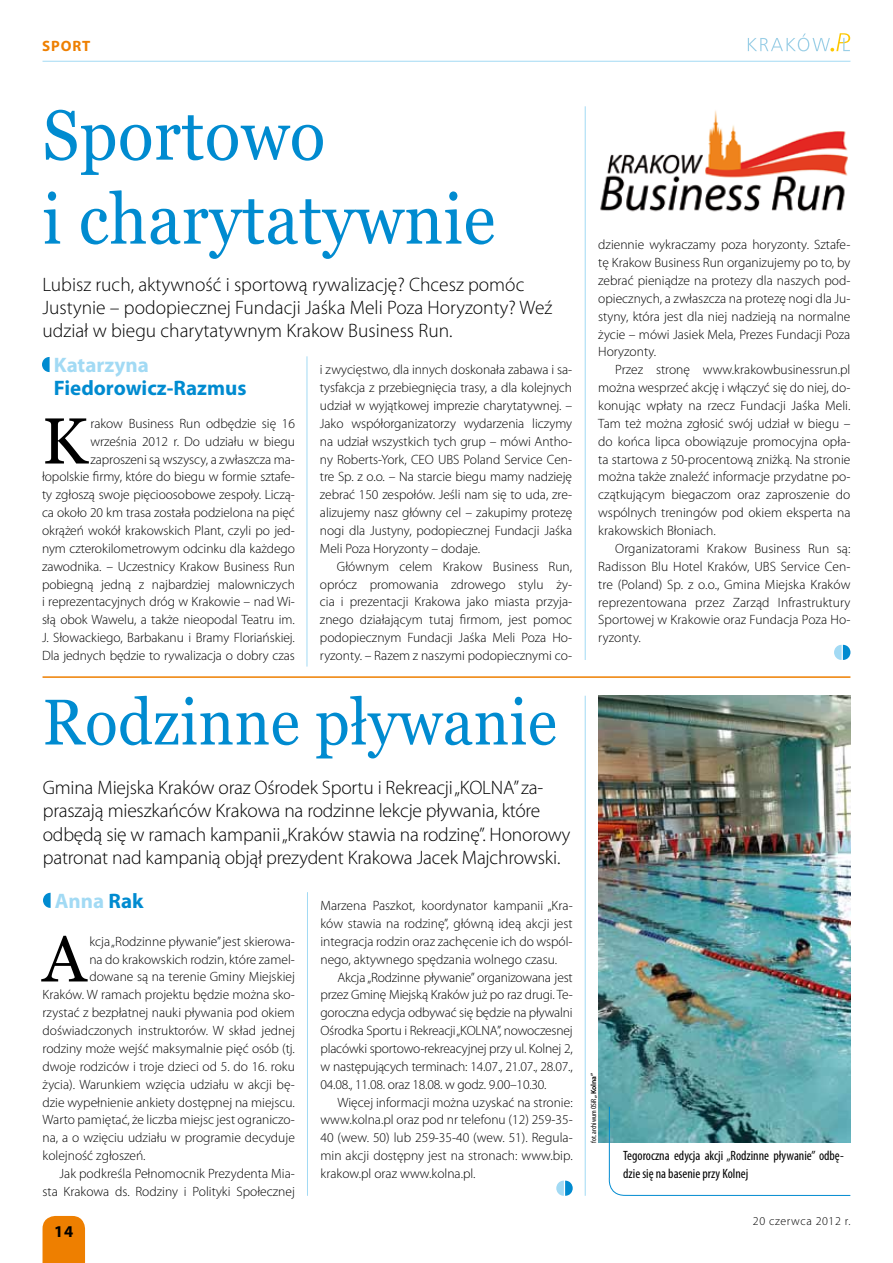
<style>
.page{position:relative;width:893px;height:1263px;background:#fff}
.page>*{position:absolute;margin:0;border:0;box-sizing:border-box;transform-origin:0 0}
.t1{font:70.5px/84px "Georgia";letter-spacing:.01em;color:#008bd0;scale:.93 1}
.t2{font:65.1px "Georgia";color:#000}
.t3{font:64.5px "Georgia";letter-spacing:.01em;color:#008bd0;scale:.93 1}
.t4{font:700 21px "Myriad Pro";color:#008bd0}
.t5{font:700 21px "Myriad Pro";color:#a2daf4}
.t6{font:300 19.5px/23.4px "Myriad Pro";letter-spacing:-.01em;color:#000}
.t7{font:700 16.5px "Myriad Pro";color:#000}
.t8{font:700 15px "Myriad Pro";color:#ee7f00}
.t9{font:300 13.5px/17.9px "Myriad Pro";color:#000;text-align:justify}
.t10{font:condensed 13.5px/17.9px "Myriad Pro";color:#000}
.t11{font:300 12px "Myriad Pro";letter-spacing:.05em;color:#000}
.t12{font:condensed 7.5px "Myriad Pro";color:#000}
.s1{color:#008bd0}
.s2{font-weight:600;font-stretch:normal}
</style>
<div class="page">
<div style="left:43px;top:1216px;width:42px;height:47px;background:#ee7f00"></div>
<hr style="left:43px;top:61px;width:807px;height:1px;background:#a2daf4">
<svg style="left:748px;top:33px;width:102px;height:19px"></svg>
<hr style="left:43px;top:676px;width:807px;height:2px;background:#ee7f00">
<svg style="left:834px;top:645px;width:16px;height:15px"></svg>
<svg style="left:42px;top:357px;width:8px;height:15px"></svg>
<svg style="left:556px;top:1180px;width:17px;height:16px"></svg>
<svg style="left:43px;top:893px;width:8px;height:15px"></svg>
<hr style="left:585px;top:696px;width:1px;height:500px;background:#a2daf4">
<hr style="left:307px;top:892px;width:1px;height:304px;background:#a2daf4">
<hr style="left:585px;top:106px;width:1px;height:554px;background:#a2daf4">
<hr style="left:307px;top:356px;width:1px;height:310px;background:#a2daf4">
<img style="left:600px;top:110px;width:248px;height:102px">
<img style="left:598px;top:696px;width:252px;height:446px">
<svg style="left:607px;top:1106px;width:244px;height:90px"></svg>
<p class="t8" style="left:42px;top:36px;width:11px">sport</p>
<h1 class="t1" style="left:43px;top:95px;width:488px">Sportowo<br>i charytatywnie</h1>
<h3 class="t6" style="left:43px;top:272px;width:511px">Lubisz ruch, aktywność i sportową rywalizację? Chcesz pomóc<br>Justynie – podopiecznej Fundacji Jaśka Meli Poza Horyzonty? Weź udział w biegu charytatywnym Krakow Business Run.</h3>
<h3 class="t5" style="left:54px;top:351px;width:97px">Katarzyna</h3>
<h3 class="t4" style="left:54px;top:374px;width:194px">Fiedorowicz-Razmus</h3>
<h2 class="t2" style="left:42px;top:402px;width:47px">K</h2>
<p class="t9" style="left:42px;top:414px;width:254px;text-align:right">rakow Business Run odbędzie się 16 września 2012 r. Do udziału w biegu zaproszeni są wszyscy, a zwłaszcza ma&shy;łopolskie firmy, które do biegu w formie sztafe&shy;ty zgłoszą swoje pięcioosobowe zespoły. Liczą&shy;ca około 20 km trasa została podzielona na pięć okrążeń wokół krakowskich Plant, czyli po jed&shy;nym czterokilometrowym odcinku dla każdego zawodnika. – Uczestnicy Krakow Business Run pobiegną jedną z najbardziej malowniczych i reprezentacyjnych dróg w Krakowie – nad Wi&shy;słą obok Wawelu, a także nieopodal Teatru im.<br>J. Słowackiego, Barbakanu i Bramy Floriańskiej.<br>Dla jednych będzie to rywalizacja o dobry czas</p>
<p class="t9" style="left:320px;top:361px;width:254px">i zwycięstwo, dla innych doskonała zabawa i sa&shy;tysfakcja z przebiegnięcia trasy, a dla kolejnych udział w wyjątkowej imprezie charytatywnej. – Jako współorganizatorzy wydarzenia liczymy na udział wszystkich tych grup – mówi Antho&shy;ny Roberts-York, CEO UBS Poland Service Cen&shy;tre Sp. z o.o. – Na starcie biegu mamy nadzieję zebrać 150 zespołów. Jeśli nam się to uda, zre&shy;alizujemy nasz główny cel – zakupimy protezę nogi dla Justyny, podopiecznej Fundacji Jaśka Meli Poza Horyzonty – dodaje.</p>
<p class="t9" style="left:320px;top:557px;width:254px;text-indent:17px">Głównym celem Krakow Business Run, oprócz promowania zdrowego stylu ży&shy;cia i prezentacji Krakowa jako miasta przyja&shy;znego działającym tutaj firmom, jest pomoc podopiecznym Fundacji Jaśka Meli Poza Ho&shy;ryzonty. – Razem z naszymi podopiecznymi co-</p>
<h3 class="t3" style="left:43px;top:683px;width:555px">Rodzinne pływanie</h3>
<p class="t6" style="left:43px;top:775px;width:529px">Gmina Miejska Kraków oraz Ośrodek Sportu i Rekreacji „KOLNA” za&shy;praszają mieszkańców Krakowa na rodzinne lekcje pływania, które odbędą się w ramach kampanii „Kraków stawia na rodzinę”. Honorowy patronat nad kampanią objął prezydent Krakowa Jacek Majchrowski.</p>
<h3 class="t5" style="left:55px;top:887px;width:90px">Anna <span class="s1">Rak</span></h3>
<h2 class="t2" style="left:43px;top:920px;width:45px">A</h2>
<p class="t9" style="left:89px;top:932px;width:207px">kcja „Rodzinne pływanie” jest skierowa-</p>
<p class="t9" style="left:89px;top:950px;width:207px">na do krakowskich rodzin, które zamel-</p>
<p class="t9" style="left:89px;top:968px;width:207px">dowane są na terenie Gminy Miejskiej</p>
<p class="t9" style="left:43px;top:986px;width:254px">Kraków. W ramach projektu będzie można sko-</p>
<p class="t9" style="left:43px;top:1004px;width:254px">rzystać z bezpłatnej nauki pływania pod okiem</p>
<p class="t9" style="left:43px;top:1021px;width:254px">doświadczonych instruktorów. W skład jednej</p>
<p class="t9" style="left:43px;top:1039px;width:254px">rodziny może wejść maksymalnie pięć osób (tj.</p>
<p class="t9" style="left:43px;top:1057px;width:254px">dwoje rodziców i troje dzieci od 5. do 16. roku</p>
<p class="t9" style="left:43px;top:1075px;width:254px">życia). Warunkiem wzięcia udziału w akcji bę-</p>
<p class="t9" style="left:43px;top:1093px;width:254px">dzie wypełnienie ankiety dostępnej na miejscu.</p>
<p class="t9" style="left:43px;top:1111px;width:254px">Warto pamiętać, że liczba miejsc jest ograniczo-</p>
<p class="t9" style="left:43px;top:1129px;width:254px">na, a o wzięciu udziału w programie decyduje</p>
<p class="t9" style="left:43px;top:1146px;width:105px">kolejność zgłoszeń.</p>
<p class="t9" style="left:60px;top:1164px;width:237px">Jak podkreśla Pełnomocnik Prezydenta Mia-</p>
<p class="t9" style="left:43px;top:1182px;width:254px">sta Krakowa ds. Rodziny i Polityki Społecznej</p>
<p class="t7" style="left:54px;top:1221px;width:21px">14</p>
<p class="t9" style="left:320px;top:896px;width:254px">Marzena Paszkot, koordynator kampanii „Kra&shy;ków stawia na rodzinę”, główną ideą akcji jest integracja rodzin oraz zachęcenie ich do wspól&shy;nego, aktywnego spędzania wolnego czasu.</p>
<p class="t9" style="left:320px;top:968px;width:254px;text-indent:17px">Akcja „Rodzinne pływanie” organizowana jest przez Gminę Miejską Kraków już po raz drugi. Te&shy;goroczna edycja odbywać się będzie na pływalni Ośrodka Sportu i Rekreacji „KOLNA”, nowoczesnej placówki sportowo-rekreacyjnej przy ul. Kolnej 2, w następujących terminach: 14.07., 21.07., 28.07., 04.08., 11.08. oraz 18.08. w godz. 9.00–10.30.</p>
<p class="t9" style="left:320px;top:1093px;width:254px;text-indent:17px">Więcej informacji można uzyskać na stronie: www.kolna.pl oraz pod nr telefonu (12) 259-35- 40 (wew. 50) lub 259-35-40 (wew. 51). Regula&shy;min akcji dostępny jest na stronach: www.bip. krakow.pl oraz www.kolna.pl.</p>
<p class="t9" style="left:598px;top:236px;width:254px">dziennie wykraczamy poza horyzonty. Sztafe&shy;tę Krakow Business Run organizujemy po to, by zebrać pieniądze na protezy dla naszych pod&shy;opiecznych, a zwłaszcza na protezę nogi dla Ju&shy;styny, która jest dla niej nadzieją na normalne życie – mówi Jasiek Mela, Prezes Fundacji Poza Horyzonty.</p>
<p class="t9" style="left:598px;top:361px;width:254px;text-indent:17px">Przez stronę www.krakowbusinessrun.pl można wesprzeć akcję i włączyć się do niej, do&shy;konując wpłaty na rzecz Fundacji Jaśka Meli.<br>Tam też można zgłosić swój udział w biegu – do końca lipca obowiązuje promocyjna opła&shy;ta startowa z 50-procentową zniżką. Na stronie można także znaleźć informacje przydatne po&shy;czątkującym biegaczom oraz zaproszenie do wspólnych treningów pod okiem eksperta na krakowskich Błoniach.</p>
<p class="t9" style="left:598px;top:539px;width:254px;text-indent:17px">Organizatorami Krakow Business Run są:<br>Radisson Blu Hotel Kraków, UBS Service Cen&shy;tre (Poland) Sp. z o.o., Gmina Miejska Kraków reprezentowana przez Zarząd Infrastruktury Sportowej w Krakowie oraz Fundacja Poza Ho&shy;ryzonty.</p>
<p class="t12" style="left:589px;top:1142px;width:71px;rotate:-90deg">fot. archiwum OSiR <span class="s2">„Kolna”</span></p>
<p class="t10" style="left:623px;top:1146px;width:222px">Tegoroczna edycja akcji „Rodzinne pływanie” odbę&shy;dzie się na basenie przy Kolnej</p>
<p class="t11" style="left:753px;top:1213px;width:99px">20 czerwca 2012 r.</p>
</div>
